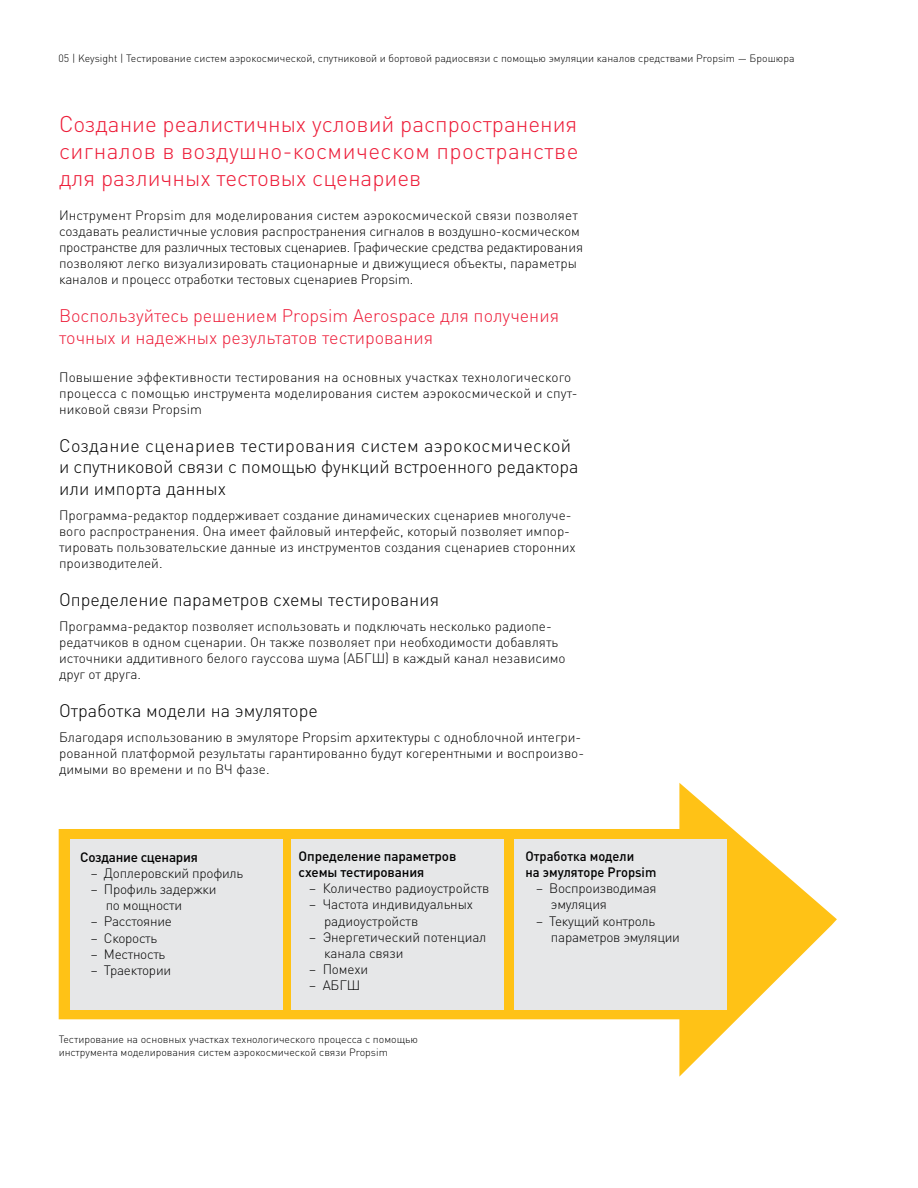
<style>
.page{position:relative;width:918px;height:1188px;background:#fff}
.page>*{position:absolute;margin:0;border:0;box-sizing:border-box;transform-origin:0 0}
.t1{font:300 22.5px/27px "DIN Pro";color:#ed1b37;text-align:justify}
.t2{font:300 18px/21.6px "DIN Pro";color:#000}
.t3{font:300 18px/21.6px "DIN Pro";color:#ed1b37}
.t4{font:300 13.5px/16.2px "DIN Pro";color:#000}
.t5{font:300 13.5px/16.2px "DIN Pro";letter-spacing:-.02em;color:#000}
.t6{font:500 13.5px/16.2px "DIN Pro";letter-spacing:-.01em;color:#000}
.t7{font:500 13.5px/16.2px "DIN Pro";letter-spacing:-.01em;color:#000;scale:.96 1}
.t8{font:300 10.5px/13.5px "DIN Pro";color:#000}
</style>
<div class="page">
<svg style="left:59px;top:783px;width:778px;height:294px"></svg>
<div style="left:70px;top:840px;width:212px;height:170px;background:#e6e7e8"></div>
<div style="left:291px;top:839px;width:213px;height:170px;background:#e6e7e8"></div>
<div style="left:514px;top:839px;width:213px;height:170px;background:#e6e7e8"></div>
<p class="t8" style="left:59px;top:51px;width:738px">05 | Keysight | Тестирование систем аэрокосмической, спутниковой и бортовой радиосвязи с помощью эмуляции каналов средствами Propsim — Брошюра</p>
<h1 class="t1" style="left:59px;top:110px;width:521px">Создание реалистичных условий распространения сигналов в воздушно-космическом пространстве для различных тестовых сценариев</h1>
<p class="t4" style="left:59px;top:206px;width:525px">Инструмент Propsim для моделирования систем аэрокосмической связи позволяет создавать реалистичные условия распространения сигналов в воздушно-космическом пространстве для различных тестовых сценариев. Графические средства редактирования позволяют легко визуализировать стационарные и движущиеся объекты, параметры каналов и процесс отработки тестовых сценариев Propsim.</p>
<h2 class="t3" style="left:59px;top:304px;width:501px">Воспользуйтесь решением Propsim Aerospace для получения точных и надежных результатов тестирования</h2>
<p class="t4" style="left:59px;top:368px;width:520px">Повышение эффективности тестирования на основных участках технологического процесса с помощью инструмента моделирования систем аэрокосмической и спут&shy;никовой связи Propsim</p>
<h2 class="t2" style="left:59px;top:434px;width:521px">Создание сценариев тестирования систем аэрокосмической и спутниковой связи с помощью функций встроенного редактора или импорта данных</h2>
<p class="t4" style="left:59px;top:506px;width:518px">Программа-редактор поддерживает создание динамических сценариев многолуче&shy;вого распространения. Она имеет файловый интерфейс, который позволяет импор&shy;тировать пользовательские данные из инструментов создания сценариев сторонних производителей.</p>
<h2 class="t2" style="left:59px;top:588px;width:382px">Определение параметров схемы тестирования</h2>
<p class="t4" style="left:59px;top:617px;width:508px">Программа-редактор позволяет использовать и подключать несколько радиопе&shy;редатчиков в одном сценарии. Он также позволяет при необходимости добавлять источники аддитивного белого гауссова шума (АБГШ) в каждый канал независимо друг от друга.</p>
<h2 class="t2" style="left:59px;top:699px;width:260px">Отработка модели на эмуляторе</h2>
<p class="t4" style="left:59px;top:728px;width:527px">Благодаря использованию в эмуляторе Propsim архитектуры с одноблочной интегри&shy;рованной платформой результаты гарантированно будут когерентными и воспроизво&shy;димыми во времени и по ВЧ фазе.</p>
<p class="t6" style="left:80px;top:848px;width:119px">Создание сценария</p>
<p class="t5" style="left:91px;top:864px;width:154px">– Доплеровский профиль</p>
<p class="t5" style="left:106px;top:880px;width:112px;text-indent:-15px">– Профиль задержки по мощности</p>
<p class="t5" style="left:91px;top:913px;width:83px">– Расстояние</p>
<p class="t5" style="left:91px;top:929px;width:68px">– Скорость</p>
<p class="t5" style="left:91px;top:945px;width:76px">– Местность</p>
<p class="t5" style="left:91px;top:961px;width:82px">– Траектории</p>
<p class="t6" style="left:299px;top:847px;width:159px">Определение параметров схемы тестирования</p>
<p class="t4" style="left:309px;top:880px;width:182px">– Количество радиоустройств</p>
<p class="t4" style="left:324px;top:896px;width:150px;text-indent:-15px">– Частота индивидуальных радиоустройств</p>
<p class="t4" style="left:324px;top:928px;width:164px;text-indent:-15px">– Энергетический потенциал канала связи</p>
<p class="t4" style="left:309px;top:961px;width:60px">– Помехи</p>
<p class="t4" style="left:309px;top:977px;width:53px">– АБГШ</p>
<p class="t8" style="left:59px;top:1032px;width:361px">Тестирование на основных участках технологического процесса с помощью инструмента моделирования систем аэрокосмической связи Propsim</p>
<p class="t7" style="left:525px;top:847px;width:138px">Отработка модели<br>на эмуляторе Propsim</p>
<p class="t5" style="left:551px;top:880px;width:107px;text-indent:-15px">– Воспроизводимая эмуляция</p>
<p class="t5" style="left:551px;top:912px;width:131px;text-indent:-15px">– Текущий контроль параметров эмуляции</p>
</div>
